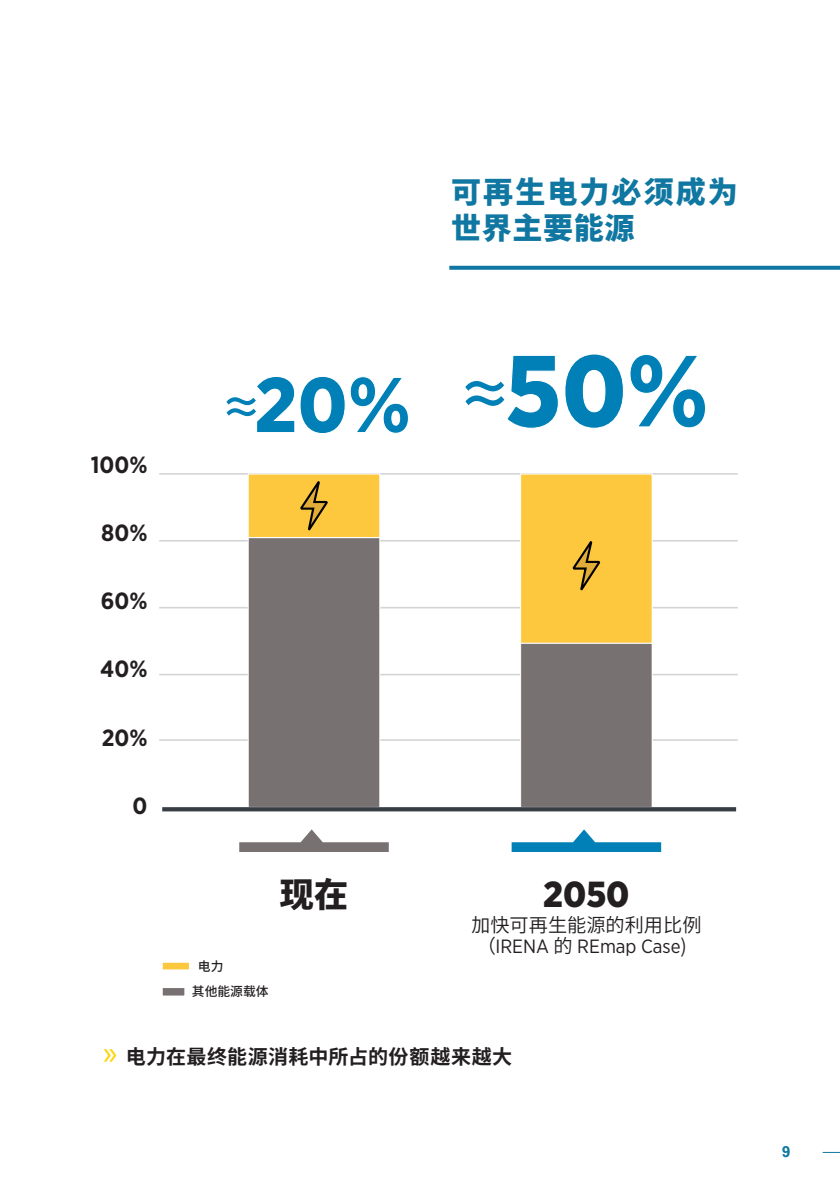
<style>
.page{position:relative;width:840px;height:1191px;background:#fff}
.page>*{position:absolute;margin:0;border:0;box-sizing:border-box;transform-origin:0 0}
.t1{font:900 78.8px "Gotham Narrow";color:#0080b6}
.t2{font:900 36.2px "Gotham Narrow";color:#231f20}
.t3{font:900 34px "Noto Sans CJ Ksc";color:#231f20}
.t4{font:900 30px/36px "Noto Sans CJ Ksc";letter-spacing:.07em;color:#0f77a1}
.t5{font:700 23.4px "Gotham Narrow";color:#231f20}
.t6{font:700 20px "Noto Sans CJ Ksc";letter-spacing:.02em;color:#231f20}
.t7{font:19.2px "Gotham Narrow";color:#231f20}
.t8{font:600 19.2px "Noto Sans CJ Ksc";color:#231f20}
.t9{font:700 16px "Rockwell";color:#0f77a1}
.t10{font:500 12.8px "Noto Sans CJ Ksc";color:#231f20}
.s1{font-size:102.2px}
.s2{font-family:"Noto Sans CJ Ksc";font-weight:600}
.s3{font-family:"Myriad Pro";font-weight:400;font-size:34px;color:#fed304}
</style>
<div class="page">
<svg style="left:822px;top:1152px;width:17px;height:1px"></svg>
<hr style="left:159px;top:739px;width:578px;height:2px;background:#a8a9ad">
<hr style="left:159px;top:674px;width:578px;height:1px;background:#a8a9ad">
<hr style="left:159px;top:607px;width:578px;height:1px;background:#a8a9ad">
<hr style="left:159px;top:473px;width:578px;height:1px;background:#a8a9ad">
<hr style="left:159px;top:540px;width:578px;height:1px;background:#a8a9ad">
<div style="left:248px;top:474px;width:131px;height:64px;background:#fdc83d"></div>
<div style="left:247px;top:473px;width:133px;height:65px;border:1px solid #fff"></div>
<div style="left:248px;top:537px;width:131px;height:270px;background:#777271"></div>
<div style="left:247px;top:537px;width:133px;height:271px;border:1px solid #fff"></div>
<div style="left:520px;top:474px;width:131px;height:169px;background:#fdc83d"></div>
<div style="left:519px;top:473px;width:133px;height:171px;border:1px solid #fff"></div>
<div style="left:520px;top:643px;width:131px;height:164px;background:#777271"></div>
<div style="left:519px;top:643px;width:133px;height:165px;border:1px solid #fff"></div>
<svg style="left:239px;top:829px;width:150px;height:23px"></svg>
<svg style="left:511px;top:829px;width:150px;height:23px"></svg>
<svg style="left:162px;top:807px;width:573px;height:4px;background:#3f444b"></svg>
<div style="left:162px;top:987px;width:23px;height:9px;background:#777271"></div>
<div style="left:162px;top:987px;width:23px;height:9px;border:1px solid #fff"></div>
<div style="left:162px;top:962px;width:27px;height:8px;background:#fdc83d"></div>
<div style="left:162px;top:961px;width:28px;height:9px;border:1px solid #fff"></div>
<svg style="left:572px;top:541px;width:28px;height:50px"></svg>
<svg style="left:299px;top:481px;width:29px;height:58px"></svg>
<svg style="left:449px;top:266px;width:390px;height:4px;background:#1d7fa6"></svg>
<h3 class="t4" style="left:451px;top:175px;width:288px">可再生电力必须成为世界主要能源</h3>
<p class="t5" style="left:91px;top:449px;width:58px">100%</p>
<p class="t5" style="left:101px;top:518px;width:48px">80%</p>
<p class="t5" style="left:101px;top:586px;width:48px">60%</p>
<p class="t5" style="left:100px;top:654px;width:49px">40%</p>
<p class="t5" style="left:102px;top:722px;width:47px">20%</p>
<p class="t5" style="left:132px;top:790px;width:16px">0</p>
<h1 class="t1" style="left:225px;top:353px;width:484px"><sup>≈</sup>20% <sup>≈</sup><span class="s1">50%</span></h1>
<p class="t10" style="left:198px;top:959px;width:27px">电力</p>
<p class="t10" style="left:192px;top:984px;width:78px">其他能源载体</p>
<h3 class="t3" style="left:280px;top:875px;width:70px">现在</h3>
<h2 class="t2" style="left:543px;top:870px;width:88px">2050</h2>
<p class="t8" style="left:471px;top:913px;width:232px">加快可再生能源的利用比例</p>
<p class="t7" style="left:476px;top:934px;width:211px"><span class="s2">（</span>IRENA <span class="s2">的</span> REmap Case<span class="s2">)</span></p>
<p class="t6" style="left:103px;top:1045px;width:410px"><span class="s3">»</span> 电力在最终能源消耗中所占的份额越来越大</p>
<p class="t9" style="left:781px;top:1141px;width:10px">9</p>
</div>
